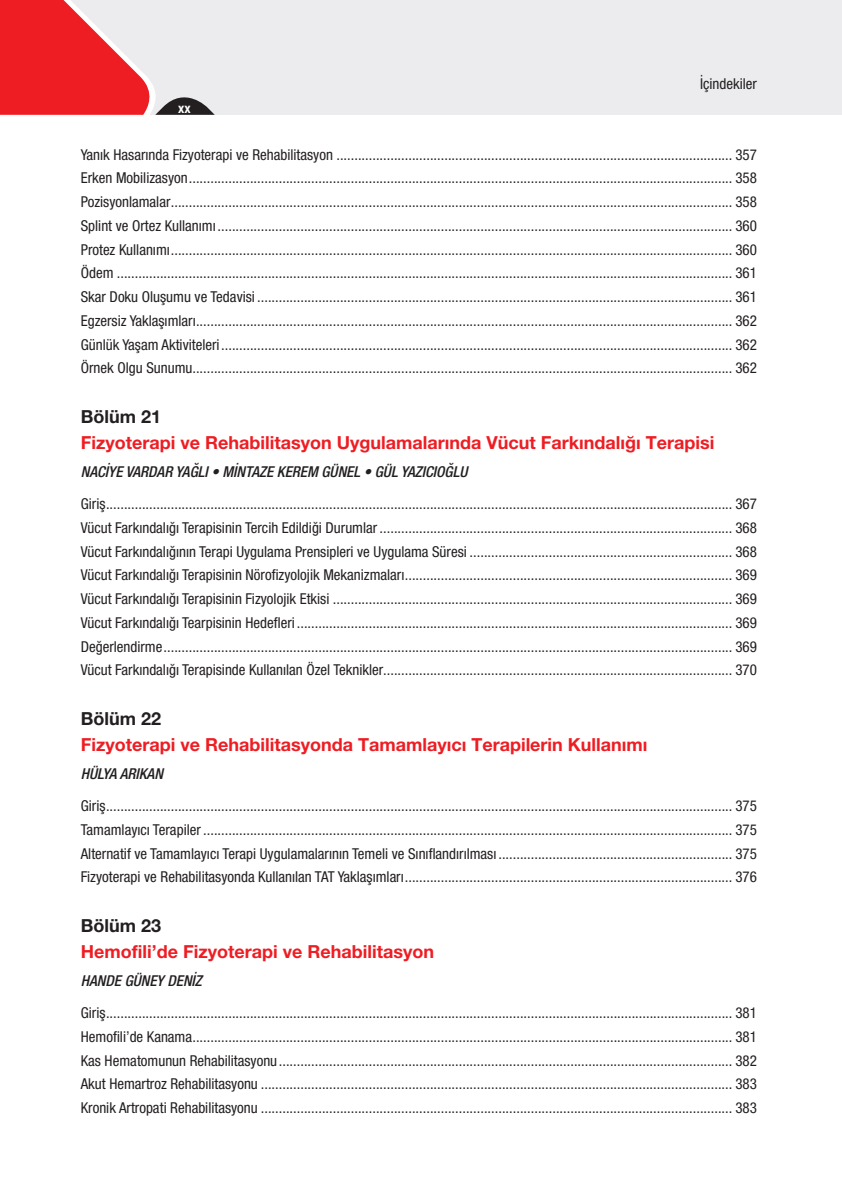
<style>
.page{position:relative;width:842px;height:1195px;background:#fff}
.page>*{position:absolute;margin:0;border:0;box-sizing:border-box;transform-origin:0 0}
.t1{font:700 18px "Helvetica Neu";color:#ee1d23}
.t2{font:700 18px "Helvetica Neu";color:#231f20}
.t3{font:15px/23.7px "Helvetica 57 Cn";color:#231f20;text-align:justify}
.t4{font:italic 15px "Helvetica 67 Med Cn";color:#231f20}
.t5{font:700 13.5px "Helvetica 77 Cn";color:#fff}
</style>
<div class="page">
<div style="left:45px;top:0;width:797px;height:115px;background:#ececee"></div>
<svg style="left:0;top:0;width:215px;height:115px"></svg>
<p class="t5" style="left:178px;top:100px;width:14px">xx</p>
<p class="t3" style="left:700px;top:72px;width:58px">İçindekiler</p>
<p class="t3" style="left:81px;top:142px;width:678px">Yanık Hasarında Fizyoterapi ve Rehabilitasyon .............................................................................................................. 357<br>Erken Mobilizasyon....................................................................................................................................................... 358<br>Pozisyonlamalar............................................................................................................................................................ 358<br>Splint ve Ortez Kullanımı ............................................................................................................................................... 360<br>Protez Kullanımı............................................................................................................................................................ 360<br>Ödem ........................................................................................................................................................................... 361<br>Skar Doku Oluşumu ve Tedavisi .................................................................................................................................... 361<br>Egzersiz Yaklaşımları..................................................................................................................................................... 362<br>Günlük Yaşam Aktiviteleri.............................................................................................................................................. 362<br>Örnek Olgu Sunumu...................................................................................................................................................... 362</p>
<p class="t2" style="left:81px;top:405px;width:82px">Bölüm 21</p>
<p class="t1" style="left:81px;top:431px;width:635px">Fizyoterapi ve Rehabilitasyon Uygulamalarında Vücut Farkındalığı Terapisi</p>
<p class="t4" style="left:81px;top:462px;width:388px">NACIYE VARDAR YAĞLI • MINTAZE KEREM GÜNEL • GÜL YAZICIOĞLU</p>
<p class="t3" style="left:81px;top:492px;width:678px">Giriş.............................................................................................................................................................................. 367<br>Vücut Farkındalığı Terapisinin Tercih Edildiği Durumlar .................................................................................................. 368<br>Vücut Farkındalığının Terapi Uygulama Prensipleri ve Uygulama Süresi ......................................................................... 368<br>Vücut Farkındalığı Terapisinin Nörofizyolojik Mekanizmaları........................................................................................... 369<br>Vücut Farkındalığı Terapisinin Fizyolojik Etkisi ............................................................................................................... 369<br>Vücut Farkındalığı Tearpisinin Hedefleri ......................................................................................................................... 369<br>Değerlendirme.............................................................................................................................................................. 369<br>Vücut Farkındalığı Terapisinde Kullanılan Özel Teknikler................................................................................................. 370</p>
<p class="t2" style="left:81px;top:707px;width:82px">Bölüm 22</p>
<p class="t1" style="left:81px;top:733px;width:568px">Fizyoterapi ve Rehabilitasyonda Tamamlayıcı Terapilerin Kullanımı</p>
<p class="t4" style="left:81px;top:764px;width:84px">HÜLYA ARIKAN</p>
<p class="t3" style="left:81px;top:794px;width:678px">Giriş.............................................................................................................................................................................. 375<br>Tamamlayıcı Terapiler ................................................................................................................................................... 375<br>Alternatif ve Tamamlayıcı Terapi Uygulamalarının Temeli ve Sınıflandırılması ................................................................. 375<br>Fizyoterapi ve Rehabilitasyonda Kullanılan TAT Yaklaşımları........................................................................................... 376</p>
<p class="t2" style="left:81px;top:914px;width:82px">Bölüm 23</p>
<p class="t1" style="left:81px;top:940px;width:355px">Hemofili’de Fizyoterapi ve Rehabilitasyon</p>
<p class="t4" style="left:81px;top:971px;width:123px">HANDE GÜNEY DENIZ</p>
<p class="t3" style="left:81px;top:1001px;width:678px">Giriş.............................................................................................................................................................................. 381<br>Hemofili’de Kanama...................................................................................................................................................... 381<br>Kas Hematomunun Rehabilitasyonu.............................................................................................................................. 382<br>Akut Hemartroz Rehabilitasyonu ................................................................................................................................... 383<br>Kronik Artropati Rehabilitasyonu ................................................................................................................................... 383</p>
</div>
